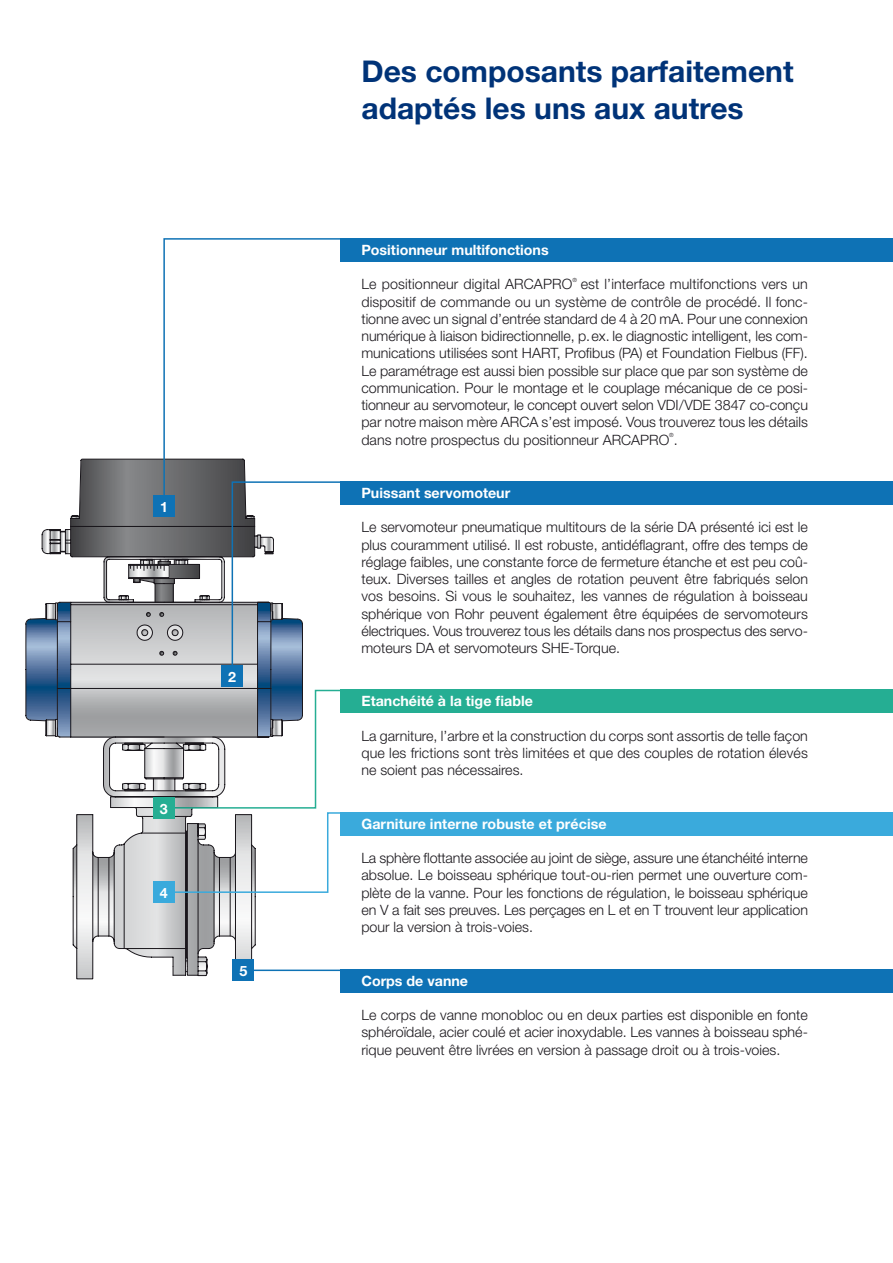
<style>
.page{position:relative;width:893px;height:1263px;background:#fff}
.page>*{position:absolute;margin:0;border:0;box-sizing:border-box;transform-origin:0 0}
.t1{font:700 30px/37.5px "Helvetica Neue";color:#003378}
.t2{font:300 14.25px/17.2px "Helvetica Neue";color:#1a171c;text-align:justify}
.t3{font:700 14.25px "Helvetica Neue";color:#fff}
.t4{font:300 5.7px "Helvetica Neue";color:#1a171c}
</style>
<div class="page">
<svg style="left:163px;top:238px;width:181px;height:221px"></svg>
<svg style="left:26px;top:459px;width:321px;height:520px"></svg>
<hr style="left:252px;top:969px;width:89px;height:2px;background:#0e72b5">
<div style="left:340px;top:238px;width:553px;height:23px;background:#0e72b5"></div>
<div style="left:340px;top:481px;width:553px;height:24px;background:#0e72b5"></div>
<div style="left:340px;top:812px;width:553px;height:24px;background:#3aaadc"></div>
<div style="left:340px;top:690px;width:553px;height:23px;background:#25ae93"></div>
<div style="left:340px;top:969px;width:553px;height:24px;background:#0e72b5"></div>
<div style="left:153px;top:496px;width:22px;height:21px;background:#0e72b5"></div>
<div style="left:221px;top:666px;width:22px;height:21px;background:#0e72b5"></div>
<div style="left:153px;top:797px;width:21px;height:22px;background:#25ae93"></div>
<div style="left:233px;top:959px;width:21px;height:22px;background:#0e72b5"></div>
<div style="left:153px;top:882px;width:21px;height:21px;background:#3aaadc"></div>
<p class="t3" style="left:160px;top:498px;width:9px">1</p>
<p class="t3" style="left:160px;top:800px;width:9px">3</p>
<p class="t3" style="left:160px;top:884px;width:9px">4</p>
<p class="t3" style="left:228px;top:668px;width:9px">2</p>
<p class="t3" style="left:239px;top:962px;width:9px">5</p>
<h1 class="t1" style="left:361px;top:51px;width:434px">Des composants parfaitement adaptés les uns aux autres</h1>
<p class="t3" style="left:361px;top:241px;width:189px">Positionneur multifonctions</p>
<p class="t2" style="left:361px;top:275px;width:212px">Le positionneur digital ARCAPRO</p>
<p class="t4" style="left:573px;top:277px;width:6px">®</p>
<p class="t2" style="left:361px;top:275px;width:448px;text-indent:219px">est l’interface multifonctions vers un dispositif de commande ou un système de contrôle de procédé. Il fonc&shy;tionne avec un signal d’entrée standard de 4 à 20 mA. Pour une connexion numérique à liaison bidirectionnelle, p.ex. le diagnostic intelligent, les com&shy;munications utilisées sont HART, Profibus (PA) et Foundation Fielbus (FF).<br>Le paramétrage est aussi bien possible sur place que par son système de communication. Pour le montage et le couplage mécanique de ce posi&shy;tionneur au servomoteur, le concept ouvert selon VDI/VDE 3847 co-conçu par notre maison mère ARCA s’est imposé. Vous trouverez tous les détails dans notre prospectus du positionneur ARCAPRO .</p>
<p class="t4" style="left:669px;top:432px;width:6px">®</p>
<p class="t3" style="left:361px;top:484px;width:150px">Puissant servomoteur</p>
<p class="t2" style="left:361px;top:518px;width:448px">Le servomoteur pneumatique multitours de la série DA présenté ici est le plus couramment utilisé. Il est robuste, antidéflagrant, offre des temps de réglage faibles, une constante force de fermeture étanche et est peu coû&shy;teux. Diverses tailles et angles de rotation peuvent être fabriqués selon vos besoins. Si vous le souhaitez, les vannes de régulation à boisseau sphérique von Rohr peuvent également être équipées de servomoteurs électriques. Vous trouverez tous les détails dans nos prospectus des servo&shy;moteurs DA et servomoteurs SHE-Torque.</p>
<p class="t3" style="left:361px;top:692px;width:173px">Etanchéité à la tige fiable</p>
<p class="t2" style="left:361px;top:727px;width:448px">La garniture, l’arbre et la construction du corps sont assortis de telle façon que les frictions sont très limitées et que des couples de rotation élevés ne soient pas nécessaires.</p>
<p class="t3" style="left:361px;top:815px;width:247px">Garniture interne robuste et précise</p>
<p class="t2" style="left:361px;top:849px;width:448px">La sphère flottante associée au joint de siège, assure une étanchéité interne absolue. Le boisseau sphérique tout-ou-rien permet une ouverture com&shy;plète de la vanne. Pour les fonctions de régulation, le boisseau sphérique en V a fait ses preuves. Les perçages en L et en T trouvent leur application pour la version à trois-voies.</p>
<p class="t3" style="left:361px;top:971px;width:108px">Corps de vanne</p>
<p class="t2" style="left:361px;top:1006px;width:448px">Le corps de vanne monobloc ou en deux parties est disponible en fonte sphéroïdale, acier coulé et acier inoxydable. Les vannes à boisseau sphé&shy;rique peuvent être livrées en version à passage droit ou à trois-voies.</p>
</div>
